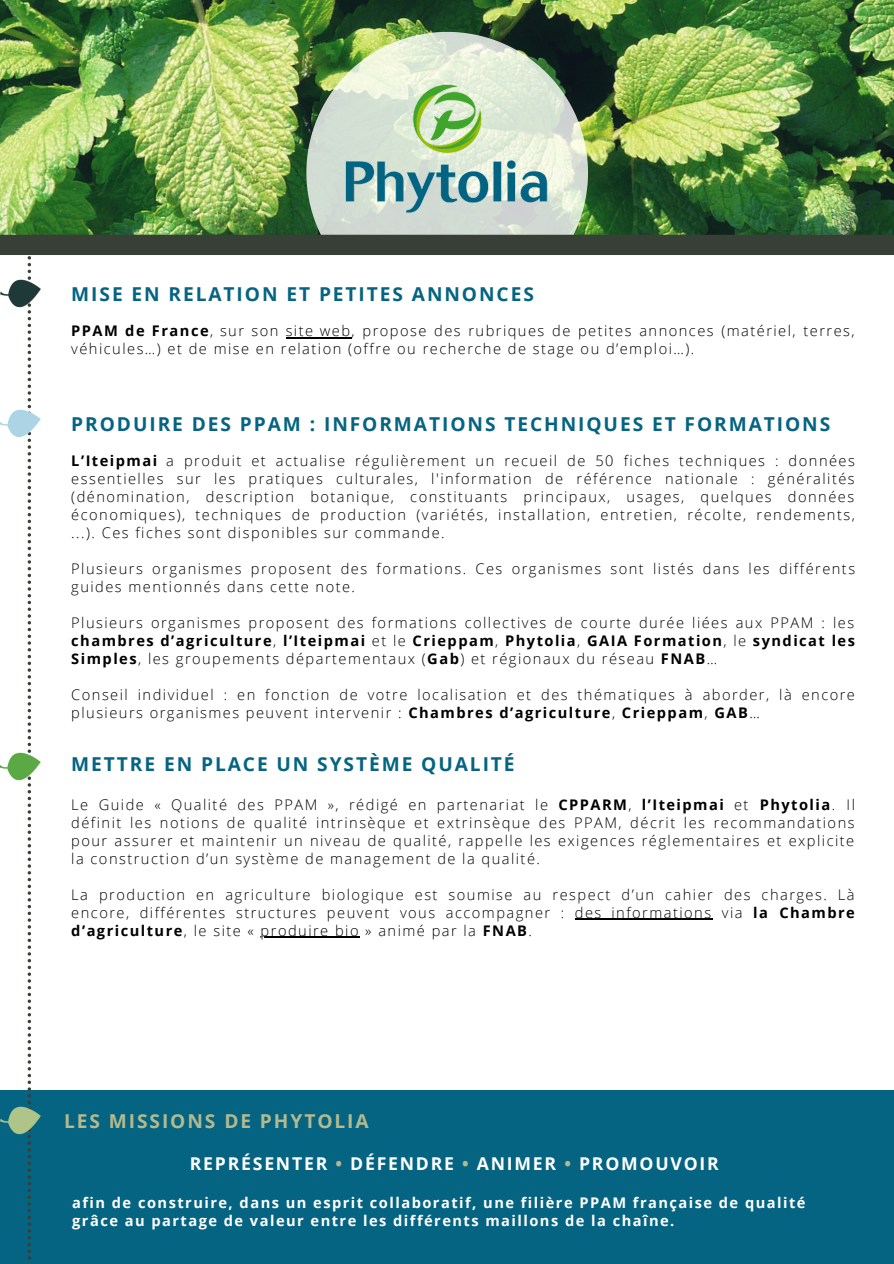
<style>
.page{position:relative;width:894px;height:1264px;background:#fff}
.page>*{position:absolute;margin:0;border:0;box-sizing:border-box;transform-origin:0 0}
.t1{font:700 19.2px "Open Sans";letter-spacing:.1em;color:#046482}
.t2{font:700 19.2px "Open Sans";letter-spacing:.1em;color:#b4ba8e}
.t3{font:700 17.7px "Open Sans";letter-spacing:.1em;color:#fff}
.t4{font:300 14.7px/18px "Open Sans";letter-spacing:.1em;color:#000;text-align:justify}
.t5{font:700 14.7px/18px "Open Sans";letter-spacing:.1em;color:#fff}
.s1{font-weight:700}
.s2{color:#b4ba8e}
</style>
<div class="page">
<img style="left:0;top:0;width:893px;height:235px">
<svg style="left:306px;top:32px;width:282px;height:203px;background:#8d9f86"></svg>
<img style="left:334px;top:61px;width:225px;height:173px">
<div style="left:0;top:1090px;width:893px;height:173px;background:#046482"></div>
<svg style="left:28px;top:256px;width:3px;height:1003px"></svg>
<img style="left:0;top:273px;width:41px;height:40px">
<img style="left:0;top:1100px;width:41px;height:40px">
<div style="left:0;top:235px;width:893px;height:20px;background:#383f36"></div>
<img style="left:0;top:403px;width:40px;height:41px">
<img style="left:0;top:746px;width:40px;height:40px">
<hr style="left:285px;top:337px;width:66px;height:1px;background:#000">
<hr style="left:574px;top:918px;width:138px;height:2px;background:#000">
<hr style="left:260px;top:936px;width:100px;height:2px;background:#000">
<p class="t1" style="left:71px;top:280px;width:464px">MISE EN RELATION ET PETITES ANNONCES</p>
<p class="t4" style="left:71px;top:321px;width:784px"><span class="s1">PPAM de France</span>, sur son site web, propose des rubriques de petites annonces (matériel, terres, véhicules…) et de mise en relation (offre ou recherche de stage ou d’emploi…).</p>
<p class="t1" style="left:71px;top:410px;width:760px">PRODUIRE DES PPAM : INFORMATIONS TECHNIQUES ET FORMATIONS</p>
<p class="t4" style="left:71px;top:451px;width:784px"><span class="s1">L’Iteipmai</span> a produit et actualise régulièrement un recueil de 50 fiches techniques : données essentielles sur les pratiques culturales, l'information de référence nationale : généralités (dénomination, description botanique, constituants principaux, usages, quelques données économiques), techniques de production (variétés, installation, entretien, récolte, rendements, ...). Ces fiches sont disponibles sur commande.</p>
<p class="t4" style="left:71px;top:559px;width:785px">Plusieurs organismes proposent des formations. Ces organismes sont listés dans les différents guides mentionnés dans cette note.</p>
<p class="t4" style="left:71px;top:613px;width:785px">Plusieurs organismes proposent des formations collectives de courte durée liées aux PPAM : les <span class="s1">chambres d’agriculture</span>, <span class="s1">l’Iteipmai</span> et le <span class="s1">Crieppam</span>, <span class="s1">Phytolia</span>, <span class="s1">GAIA Formation</span>, le <span class="s1">syndicat les Simples</span>, les groupements départementaux (<span class="s1">Gab</span>) et régionaux du réseau <span class="s1">FNAB</span>…</p>
<p class="t4" style="left:71px;top:685px;width:785px">Conseil individuel : en fonction de votre localisation et des thématiques à aborder, là encore plusieurs organismes peuvent intervenir : <span class="s1">Chambres d’agriculture</span>, <span class="s1">Crieppam</span>, <span class="s1">GAB</span>…</p>
<p class="t1" style="left:71px;top:750px;width:445px">METTRE EN PLACE UN SYSTÈME QUALITÉ</p>
<p class="t4" style="left:71px;top:795px;width:785px">Le Guide « Qualité des PPAM », rédigé en partenariat le <span class="s1">CPPARM</span>, <span class="s1">l’Iteipmai</span> et <span class="s1">Phytolia</span>. Il définit les notions de qualité intrinsèque et extrinsèque des PPAM, décrit les recommandations pour assurer et maintenir un niveau de qualité, rappelle les exigences réglementaires et explicite la construction d’un système de management de la qualité.</p>
<p class="t4" style="left:71px;top:885px;width:784px">La production en agriculture biologique est soumise au respect d’un cahier des charges. Là encore, différentes structures peuvent vous accompagner : des informations via <span class="s1">la Chambre d’agriculture</span>, le site « produire bio » animé par la <span class="s1">FNAB</span>.</p>
<p class="t2" style="left:64px;top:1107px;width:306px">LES MISSIONS DE PHYTOLIA</p>
<p class="t3" style="left:190px;top:1151px;width:530px">REPRÉSENTER <span class="s2">•</span> DÉFENDRE <span class="s2">•</span> ANIMER <span class="s2">•</span> PROMOUVOIR</p>
<p class="t5" style="left:72px;top:1193px;width:734px">afin de construire, dans un esprit collaboratif, une filière PPAM française de qualité grâce au partage de valeur entre les différents maillons de la chaîne.</p>
</div>
